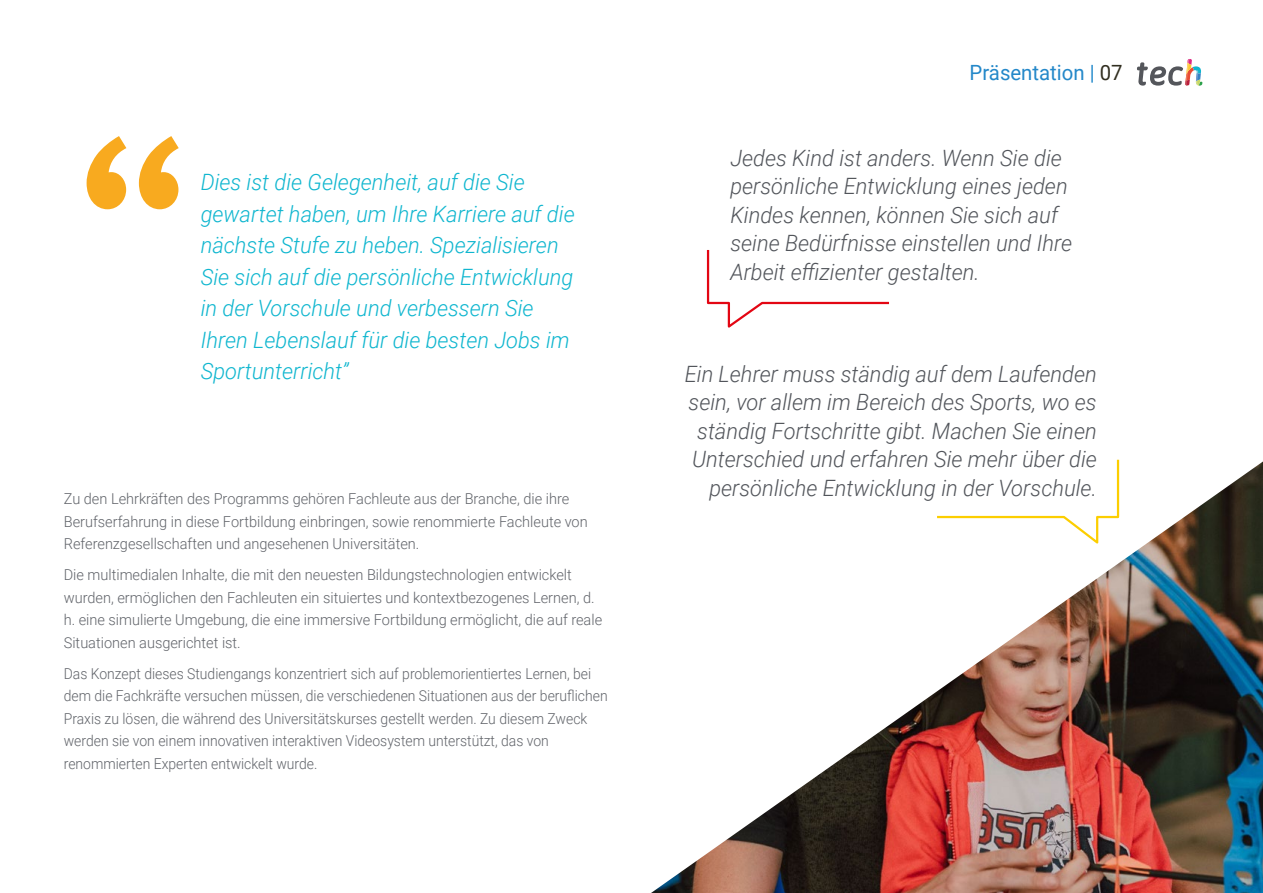
<style>
.page{position:relative;width:1263px;height:893px;background:#fff}
.page>*{position:absolute;margin:0;border:0;box-sizing:border-box;transform-origin:0 0}
.t1{font:italic 300 22.5px/28.5px "Roboto";color:#52555b;text-align:right}
.t2{font:italic 300 22.5px/31.5px "Roboto";color:#0fb6cf}
.t3{font:21px "Roboto";color:#2488c9}
.t4{font:300 15px/22.5px "Roboto";color:#61646a}
.t5{font:300 15px/22.5px "Roboto";color:#61646a;scale:.93 1}
.s1{color:#2289cb}
.s2{color:#312e20}
</style>
<div class="page">
<svg style="left:87px;top:136px;width:92px;height:73px"></svg>
<img style="left:651px;top:461px;width:612px;height:432px">
<svg style="left:706px;top:250px;width:183px;height:78px"></svg>
<svg style="left:1137px;top:59px;width:65px;height:27px"></svg>
<p class="t2" style="left:201px;top:166px;width:375px">Dies ist die Gelegenheit, auf die Sie gewartet haben, um Ihre Karriere auf die nächste Stufe zu heben. Spezialisieren Sie sich auf die persönliche Entwicklung in der Vorschule und verbessern Sie Ihren Lebenslauf für die besten Jobs im Sportunterricht”</p>
<p class="t4" style="left:64px;top:487px;width:525px">Zu den Lehrkräften des Programms gehören Fachleute aus der Branche, die ihre<br>Berufserfahrung in diese Fortbildung einbringen, sowie renommierte Fachleute von<br>Referenzgesellschaften und angesehenen Universitäten.</p>
<p class="t4" style="left:64px;top:563px;width:540px">Die multimedialen Inhalte, die mit den neuesten Bildungstechnologien entwickelt wurden, ermöglichen den Fachleuten ein situiertes und kontextbezogenes Lernen, d. h. eine simulierte Umgebung, die eine immersive Fortbildung ermöglicht, die auf reale Situationen ausgerichtet ist.</p>
<p class="t5" style="left:64px;top:661px;width:586px">Das Konzept dieses Studiengangs konzentriert sich auf problemorientiertes Lernen, bei dem die Fachkräfte versuchen müssen, die verschiedenen Situationen aus der beruflichen Praxis zu lösen, die während des Universitätskurses gestellt werden. Zu diesem Zweck werden sie von einem innovativen interaktiven Videosystem unterstützt, das von renommierten Experten entwickelt wurde.</p>
<h2 class="t3" style="left:969px;top:57px;width:155px">Präsentation <span class="s1">|</span> <span class="s2">07</span></h2>
<h1 class="t1" style="left:730px;top:143px;width:343px;text-align:left">Jedes Kind ist anders. Wenn Sie die persönliche Entwicklung eines jeden Kindes kennen, können Sie sich auf seine Bedürfnisse einstellen und Ihre Arbeit effizienter gestalten.</h1>
<h1 class="t1" style="left:685px;top:359px;width:414px">Ein Lehrer muss ständig auf dem Laufenden sein, vor allem im Bereich des Sports, wo es ständig Fortschritte gibt. Machen Sie einen Unterschied und erfahren Sie mehr über die persönliche Entwicklung in der Vorschule.</h1>
</div>
